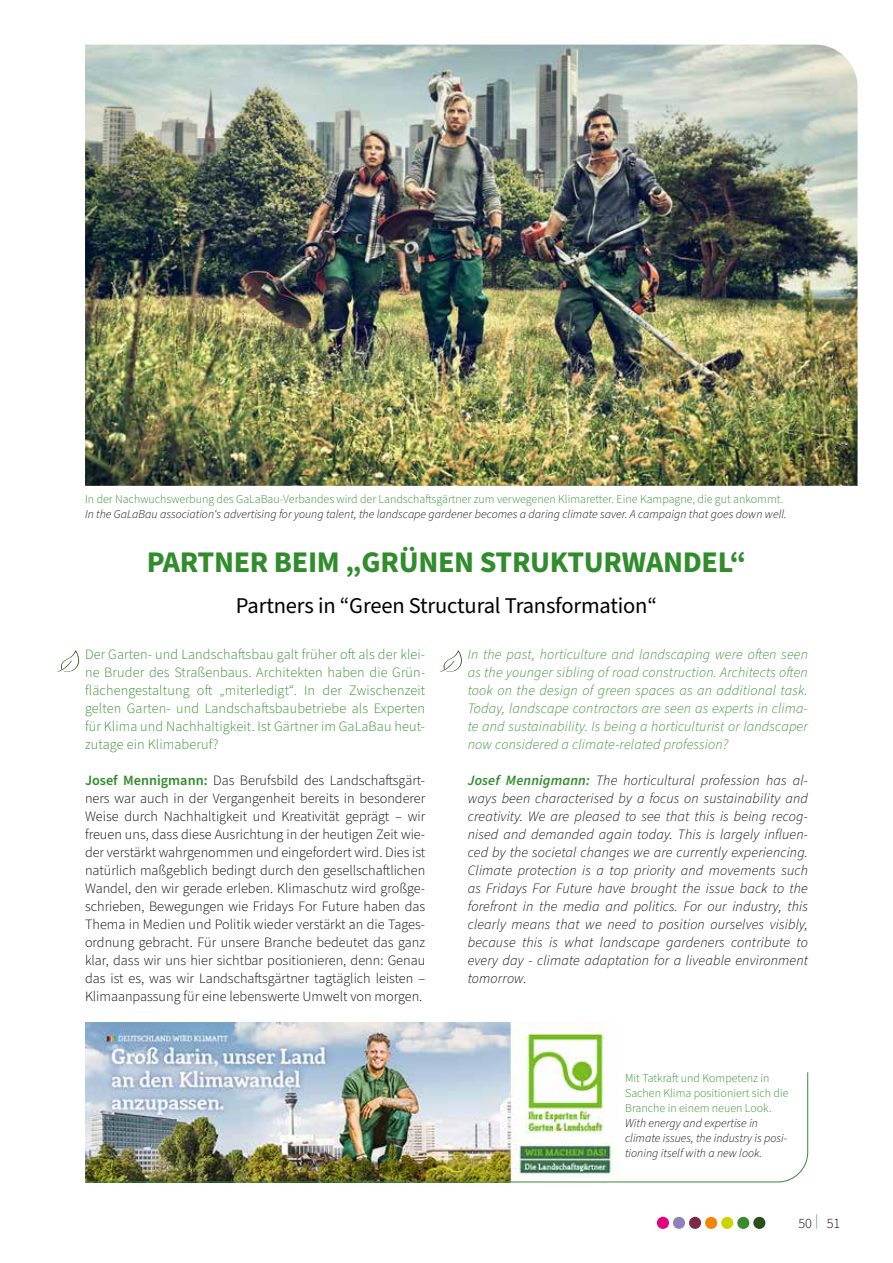
<style>
.page{position:relative;width:893px;height:1263px;background:#fff}
.page>*{position:absolute;margin:0;border:0;box-sizing:border-box;transform-origin:0 0}
.t1{font:700 30px "Source Sans Pro";letter-spacing:-.01em;color:#318c2c}
.t2{font:22.5px "Source Sans Pro";letter-spacing:-.01em;color:#000}
.t3{font:300 14.25px/18px "Source Sans Pro";color:#000;text-align:justify}
.t4{font:italic 300 14.25px/18px "Source Sans Pro";letter-spacing:.01em;color:#000;text-align:justify}
.t5{font:italic 300 14.25px/18px "Source Sans Pro";letter-spacing:.01em;color:#318c2c;text-align:justify}
.t6{font:300 14.25px/18px "Source Sans Pro";letter-spacing:.01em;color:#318c2c;text-align:justify}
.t7{font:italic 300 12px/15px "Source Sans Pro";color:#000}
.t8{font:300 12px/15px "Source Sans Pro";color:#318c2c}
.s1{font-weight:600;color:#318c2c}
</style>
<div class="page">
<div style="left:689px;top:1217px;width:12px;height:12px;background:#7b2a4a;border-radius:50%"></div>
<div style="left:673px;top:1217px;width:12px;height:12px;background:#9280ba;border-radius:50%"></div>
<div style="left:657px;top:1217px;width:12px;height:12px;background:#e6007d;border-radius:50%"></div>
<div style="left:753px;top:1217px;width:12px;height:12px;background:#2b4e1a;border-radius:50%"></div>
<div style="left:737px;top:1217px;width:12px;height:12px;background:#358d2b;border-radius:50%"></div>
<div style="left:721px;top:1217px;width:12px;height:12px;background:#cad400;border-radius:50%"></div>
<div style="left:705px;top:1217px;width:12px;height:12px;background:#f18700;border-radius:50%"></div>
<img style="left:85px;top:1022px;width:519px;height:50px">
<svg style="left:57px;top:650px;width:23px;height:22px"></svg>
<svg style="left:440px;top:650px;width:22px;height:22px"></svg>
<img style="left:85px;top:45px;width:772px;height:441px">
<img style="left:85px;top:1072px;width:723px;height:110px">
<p class="t8" style="left:85px;top:492px;width:700px">In der Nachwuchswerbung des GaLaBau-Verbandes wird der Landschaftsgärtner zum verwegenen Klimaretter. Eine Kampagne, die gut ankommt.</p>
<p class="t7" style="left:85px;top:507px;width:703px">In the GaLaBau association‘s advertising for young talent, the landscape gardener becomes a daring climate saver. A campaign that goes down well.</p>
<h1 class="t1" style="left:147px;top:541px;width:601px">PARTNER BEIM „GRÜNEN STRUKTURWANDEL“</h1>
<h2 class="t2" style="left:236px;top:591px;width:423px">Partners in “Green Structural Transformation“</h2>
<p class="t6" style="left:85px;top:645px;width:342px">Der Garten- und Landschaftsbau galt früher oft als der klei&shy;ne Bruder des Straßenbaus. Architekten haben die Grün&shy;flächengestaltung oft „miterledigt“. In der Zwischenzeit gelten Garten- und Landschaftsbaubetriebe als Experten für Klima und Nachhaltigkeit. Ist Gärtner im GaLaBau heut&shy;zutage ein Klimaberuf?</p>
<p class="t3" style="left:85px;top:771px;width:342px"><span class="s1">Josef Mennigmann:</span> Das Berufsbild des Landschaftsgärt&shy;ners war auch in der Vergangenheit bereits in besonderer Weise durch Nachhaltigkeit und Kreativität geprägt – wir freuen uns, dass diese Ausrichtung in der heutigen Zeit wie&shy;der verstärkt wahrgenommen und eingefordert wird. Dies ist natürlich maßgeblich bedingt durch den gesellschaftlichen Wandel, den wir gerade erleben. Klimaschutz wird großge&shy;schrieben, Bewegungen wie Fridays For Future haben das Thema in Medien und Politik wieder verstärkt an die Tages&shy;ordnung gebracht. Für unsere Branche bedeutet das ganz klar, dass wir uns hier sichtbar positionieren, denn: Genau das ist es, was wir Landschaftsgärtner tagtäglich leisten – Klimaanpassung für eine lebenswerte Umwelt von morgen.</p>
<p class="t5" style="left:468px;top:645px;width:342px">In the past, horticulture and landscaping were often seen as the younger sibling of road construction. Architects often took on the design of green spaces as an additional task.<br>Today, landscape contractors are seen as experts in clima&shy;te and sustainability. Is being a horticulturist or landscaper now considered a climate-related profession?</p>
<p class="t4" style="left:468px;top:771px;width:342px"><span class="s1">Josef Mennigmann:</span> The horticultural profession has al&shy;ways been characterised by a focus on sustainability and creativity. We are pleased to see that this is being recog&shy;nised and demanded again today. This is largely influen&shy;ced by the societal changes we are currently experiencing.<br>Climate protection is a top priority and movements such as Fridays For Future have brought the issue back to the forefront in the media and politics. For our industry, this clearly means that we need to position ourselves visibly, because this is what landscape gardeners contribute to every day - climate adaptation for a liveable environment tomorrow.</p>
<p class="t8" style="left:625px;top:1070px;width:165px">Mit Tatkraft und Kompetenz in<br>Sachen Klima positioniert sich die<br>Branche in einem neuen Look.</p>
<p class="t7" style="left:625px;top:1115px;width:164px">With energy and expertise in climate issues, the industry is posi&shy;tioning itself with a new look.</p>
<p class="t3" style="left:798px;top:1214px;width:43px">50 <sup>|</sup> 51</p>
</div>
